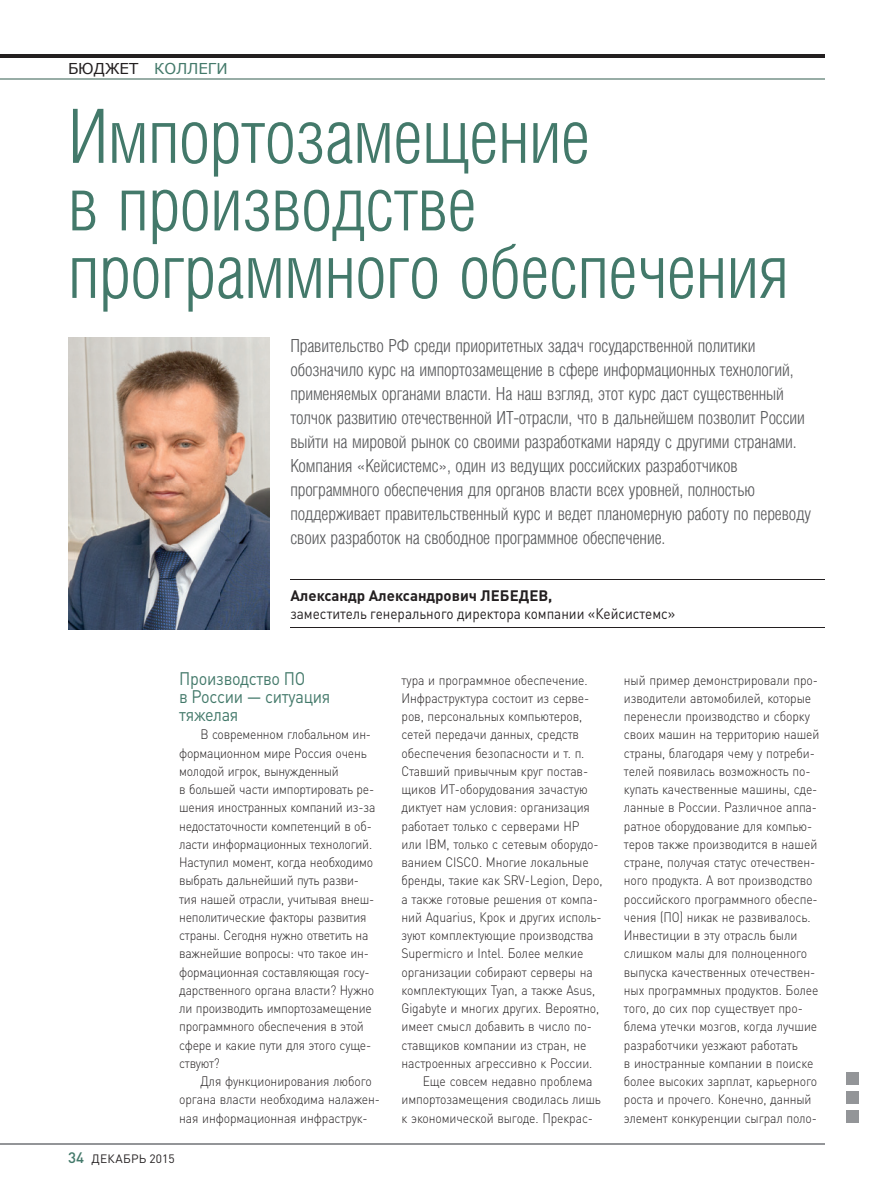
<style>
.page{position:relative;width:893px;height:1191px;background:#fff}
.page>*{position:absolute;margin:0;border:0;box-sizing:border-box;transform-origin:0 0}
.t1{font:75px/67.5px "Helios Cond Light C";letter-spacing:-.005em;color:#43796a}
.t2{font:18px/24px "Helios Cond Light C";letter-spacing:-.005em;color:#57585a}
.t3{font:18px/18.3px "DIN Pro";letter-spacing:-.015em;color:#43796a;scale:.9 1}
.t4{font:15px "DIN Pro";color:#231f20;scale:.9 1}
.t5{font:700 15px "DIN Pro";color:#231f20}
.t6{font:15px "MS Reference Sans Serif";color:#43796a}
.t7{font:300 13.5px/18.3px "DIN Pro";letter-spacing:-.01em;color:#231f20;scale:.9 1}
.t8{font:12px "DIN Pro";letter-spacing:.02em;color:#231f20}
.s1{color:#231f20}
.s2{font-weight:500;font-size:15px;color:#43796a}
</style>
<div class="page">
<hr style="left:0;top:55px;width:825px;height:3px;background:#231f20">
<hr style="left:0;top:79px;width:825px;height:1px;background:#98ada6">
<hr style="left:0;top:1142px;width:825px;height:2px;background:#939598">
<hr style="left:290px;top:579px;width:535px;height:1px;background:#231f20">
<hr style="left:290px;top:627px;width:535px;height:1px;background:#231f20">
<img style="left:68px;top:338px;width:201px;height:292px">
<div style="left:846px;top:1071px;width:13px;height:13px;background:#939598"></div>
<div style="left:846px;top:1091px;width:13px;height:12px;background:#939598"></div>
<div style="left:846px;top:1110px;width:13px;height:13px;background:#939598"></div>
<p class="t6" style="left:68px;top:59px;width:161px"><span class="s1">БЮДЖЕТ</span> КОЛЛЕГИ</p>
<h1 class="t1" style="left:68px;top:102px;width:722px">Импортозамещение<br>в производстве программного обеспечения</h1>
<p class="t2" style="left:290px;top:334px;width:522px">Правительство РФ среди приоритетных задач государственной политики обозначило курс на импортозамещение в сфере информационных технологий, применяемых органами власти. На наш взгляд, этот курс даст существенный толчок развитию отечественной ИТ-отрасли, что в дальнейшем позволит России выйти на мировой рынок со своими разработками наряду с другими странами.<br>Компания «Кейсистемс», один из ведущих российских разработчиков программного обеспечения для органов власти всех уровней, полностью поддерживает правительственный курс и ведет планомерную работу по переводу своих разработок на свободное программное обеспечение.</p>
<p class="t5" style="left:290px;top:583px;width:264px">Александр Александрович ЛЕБЕДЕВ,</p>
<p class="t4" style="left:290px;top:602px;width:429px">заместитель генерального директора компании «Кейсистемс»</p>
<h2 class="t3" style="left:179px;top:667px;width:170px">Производство ПО<br>в России — ситуация тяжелая</h2>
<p class="t7" style="left:179px;top:724px;width:219px;text-indent:21px">В современном глобальном ин&shy;формационном мире Россия очень молодой игрок, вынужденный<br>в большей части импортировать ре&shy;шения иностранных компаний из-за недостаточности компетенций в об&shy;ласти информационных технологий.<br>Наступил момент, когда необходимо выбрать дальнейший путь разви&shy;тия нашей отрасли, учитывая внеш&shy;неполитические факторы развития страны. Сегодня нужно ответить на важнейшие вопросы: что такое ин&shy;формационная составляющая госу&shy;дарственного органа власти? Нужно ли производить импортозамещение программного обеспечения в этой сфере и какие пути для этого суще&shy;ствуют?</p>
<p class="t7" style="left:179px;top:1071px;width:225px;text-indent:21px">Для функционирования любого органа власти необходима налажен&shy;ная информационная инфраструк-</p>
<p class="t8" style="left:68px;top:1149px;width:108px"><span class="s2">34</span> ДЕКАБРЬ 2015</p>
<p class="t7" style="left:402px;top:669px;width:208px">тура и программное обеспечение.</p>
<p class="t7" style="left:402px;top:687px;width:210px">Инфраструктура состоит из серве-</p>
<p class="t7" style="left:402px;top:706px;width:202px">ров, персональных компьютеров,</p>
<p class="t7" style="left:402px;top:724px;width:199px">сетей передачи данных, средств</p>
<p class="t7" style="left:402px;top:742px;width:205px">обеспечения безопасности и т. п.</p>
<p class="t7" style="left:402px;top:760px;width:209px">Ставший привычным круг постав-</p>
<p class="t7" style="left:402px;top:779px;width:208px">щиков ИT-оборудования зачастую</p>
<p class="t7" style="left:402px;top:797px;width:211px">диктует нам условия: организация</p>
<p class="t7" style="left:402px;top:815px;width:199px">работает только с серверами HP</p>
<p class="t7" style="left:402px;top:833px;width:220px">или IBM, только с сетевым оборудо-</p>
<p class="t7" style="left:402px;top:852px;width:209px">ванием CISCO. Многие локальные</p>
<p class="t7" style="left:402px;top:870px;width:225px">бренды, такие как SRV-Legion, Depo,</p>
<p class="t7" style="left:402px;top:888px;width:220px">а также готовые решения от компа-</p>
<p class="t7" style="left:402px;top:906px;width:224px">ний Aquarius, Крок и других исполь-</p>
<p class="t7" style="left:402px;top:925px;width:215px">зуют комплектующие производства</p>
<p class="t7" style="left:402px;top:943px;width:204px">Supermicro и Intel. Более мелкие</p>
<p class="t7" style="left:402px;top:961px;width:214px">организации собирают серверы на</p>
<p class="t7" style="left:402px;top:979px;width:217px">комплектующих Tyan, а также Asus,</p>
<p class="t7" style="left:402px;top:998px;width:221px">Gigabyte и многих других. Вероятно,</p>
<p class="t7" style="left:402px;top:1016px;width:213px">имеет смысл добавить в число по-</p>
<p class="t7" style="left:402px;top:1034px;width:207px">ставщиков компании из стран, не</p>
<p class="t7" style="left:402px;top:1052px;width:214px">настроенных агрессивно к России.</p>
<p class="t7" style="left:423px;top:1070px;width:190px">Еще совсем недавно проблема</p>
<p class="t7" style="left:402px;top:1089px;width:223px">импортозамещения сводилась лишь</p>
<p class="t7" style="left:402px;top:1107px;width:214px">к экономической выгоде. Прекрас-</p>
<p class="t7" style="left:624px;top:669px;width:219px">ный пример демонстрировали про&shy;изводители автомобилей, которые перенесли производство и сборку своих машин на территорию нашей страны, благодаря чему у потреби&shy;телей появилась возможность по&shy;купать качественные машины, сде&shy;ланные в России. Различное аппа&shy;ратное оборудование для компью&shy;теров также производится в нашей стране, получая статус отечествен&shy;ного продукта. А вот производство российского программного обеспе&shy;чения (ПО) никак не развивалось.<br>Инвестиции в эту отрасль были слишком малы для полноценного выпуска качественных отечествен&shy;ных программных продуктов. Более того, до сих пор существует про&shy;блема утечки мозгов, когда лучшие разработчики уезжают работать<br>в иностранные компании в поиске более высоких зарплат, карьерного роста и прочего. Конечно, данный элемент конкуренции сыграл поло-</p>
</div>
